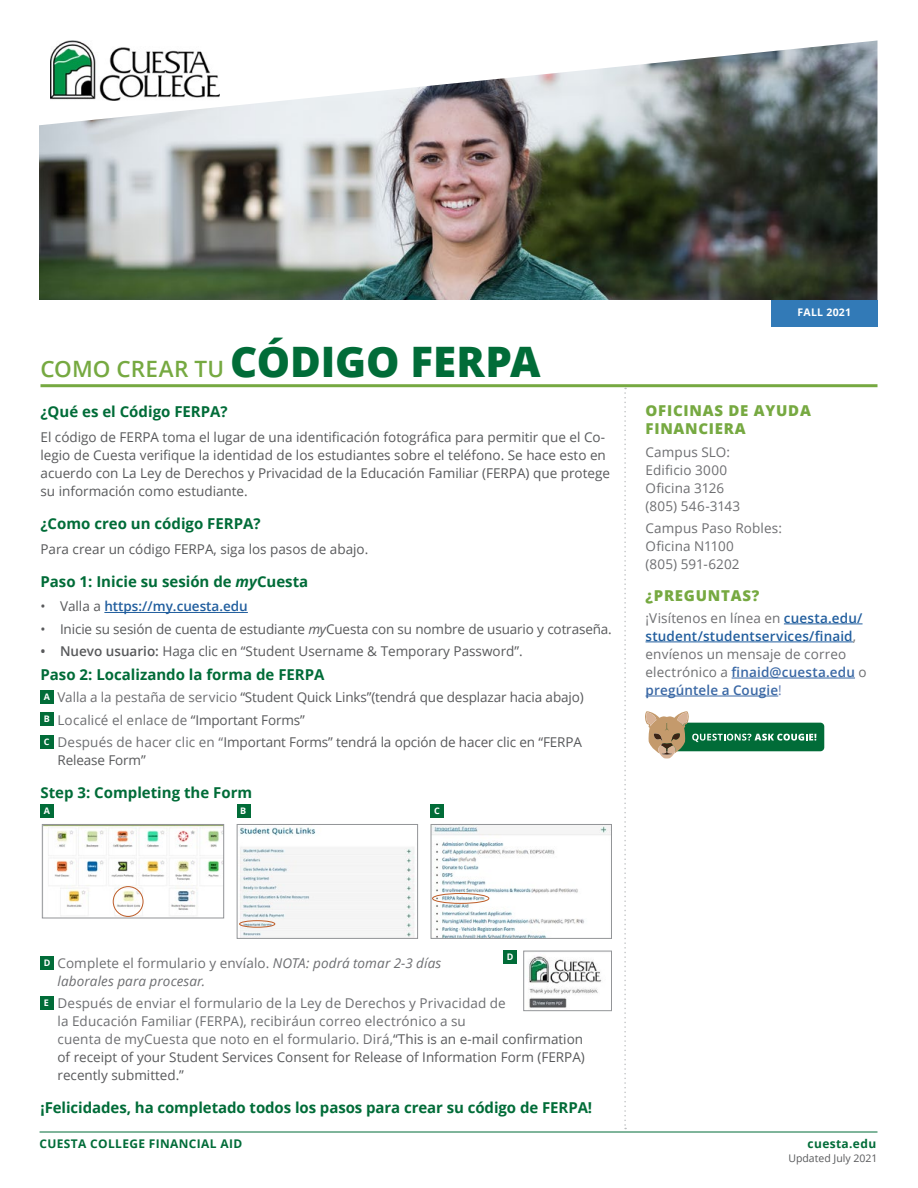
<style>
.page{position:relative;width:918px;height:1188px;background:#fff}
.page>*{position:absolute;margin:0;border:0;box-sizing:border-box;transform-origin:0 0}
.Title_Lg{font:600 22.5px "Open Sans";letter-spacing:.005em;color:#76a941}
.Body_Head_sm{font:700 15px "Open Sans";color:#016c38}
.Side_Head{font:800 15px/18px "Open Sans";letter-spacing:.05em;color:#76a941}
.Body_sm{font:700 15px "Open Sans";color:#016c38}
.Body_sm-2{font:13.5px/18px "Open Sans";color:#58595b}
.Body_sm-3{font:13.5px/18px "Open Sans";letter-spacing:.005em;color:#6d6e71}
.Side_Body{font:13.5px/18px "Open Sans";letter-spacing:.01em;color:#6d6e71}
.Body_sm-4{font:italic 13.5px/18px "Open Sans";letter-spacing:.01em;color:#6d6e71}
.t1{font:600 13.5px "Open Sans";color:#215e9e}
.t2{font:700 12px "Open Sans";letter-spacing:.03em;color:#016c38}
.Sponsored_by{font:10.5px "Open Sans";color:#58595b}
.t3{font:700 10.5px "Open Sans";letter-spacing:.025em;color:#fff}
.Side_Body-2{font:700 9px "Open Sans";color:#fff}
.s1{font-weight:800;font-size:42px;color:#016c38}
.s2{font-style:italic}
.s3{font-weight:400;color:#58595b}
.s4{font-weight:600}
.s5{color:#6d6e71}
.s6{color:#58595b}
.s7{font-weight:600;color:#215e9e}
.s8{font-weight:600;color:#3a68a5}
.s9{color:#627fb5}
.s10{font-style:normal}
</style>
<div class="page">
<svg style="left:624px;top:388px;width:2px;height:741px"></svg>
<div style="left:771px;top:300px;width:107px;height:27px;background:#327ab7"></div>
<hr style="left:40px;top:1132px;width:838px;height:1px;background:#016c38">
<hr style="left:40px;top:384px;width:838px;height:3px;background:#76a941">
<hr style="left:104px;top:612px;width:144px;height:1px;background:#215e9e">
<div style="left:40px;top:690px;width:14px;height:14px;background:#016c38"></div>
<div style="left:40px;top:713px;width:14px;height:13px;background:#016c38"></div>
<div style="left:40px;top:735px;width:14px;height:13px;background:#016c38"></div>
<div style="left:40px;top:956px;width:14px;height:14px;background:#016c38"></div>
<div style="left:40px;top:996px;width:14px;height:14px;background:#016c38"></div>
<hr style="left:784px;top:624px;width:79px;height:1px;background:#215e9e">
<hr style="left:646px;top:642px;width:207px;height:1px;background:#215e9e">
<hr style="left:732px;top:678px;width:123px;height:1px;background:#3a68a5">
<hr style="left:646px;top:696px;width:132px;height:1px;background:#3a68a5">
<div style="left:664px;top:723px;width:160px;height:28px;background:#016c38;border-radius:4px"></div>
<svg style="left:645px;top:711px;width:171px;height:47px"></svg>
<img style="left:44px;top:826px;width:178px;height:90px">
<div style="left:42px;top:824px;width:182px;height:94px;border:1px solid #939598"></div>
<img style="left:528px;top:956px;width:74px;height:52px">
<div style="left:523px;top:951px;width:89px;height:60px;border:1px solid #939598"></div>
<img style="left:239px;top:826px;width:176px;height:111px">
<div style="left:237px;top:824px;width:181px;height:115px;border:1px solid #939598"></div>
<img style="left:433px;top:826px;width:177px;height:111px">
<div style="left:431px;top:824px;width:181px;height:115px;border:1px solid #939598"></div>
<div style="left:40px;top:804px;width:14px;height:14px;background:#016c38"></div>
<div style="left:237px;top:804px;width:13px;height:14px;background:#016c38"></div>
<div style="left:431px;top:804px;width:13px;height:14px;background:#016c38"></div>
<div style="left:113px;top:886px;width:30px;height:31px;border:1px solid #bd5c28;border-radius:50%"></div>
<div style="left:239px;top:920px;width:36px;height:8px;border:1px solid #bd5c28;border-radius:50%"></div>
<div style="left:432px;top:893px;width:57px;height:11px;border:1px solid #bd5c28;border-radius:50%"></div>
<div style="left:503px;top:951px;width:14px;height:13px;background:#016c38"></div>
<img style="left:39px;top:40px;width:838px;height:260px">
<p class="Title_Lg" style="left:40px;top:354px;width:502px">COMO CREAR TU <span class="s1">CÓDIGO FERPA</span></p>
<p class="Body_Head_sm" style="left:40px;top:401px;width:189px">¿Qué es el Código FERPA?</p>
<p class="Body_sm-2" style="left:40px;top:428px;width:571px">El código de FERPA toma el lugar de una identificación fotográfica para permitir que el Co&shy;legio de Cuesta verifique la identidad de los estudiantes sobre el teléfono. Se hace esto en acuerdo con La Ley de Derechos y Privacidad de la Educación Familiar (FERPA) que protege su información como estudiante.</p>
<p class="Body_Head_sm" style="left:40px;top:513px;width:222px">¿Como creo un código FERPA?</p>
<p class="Body_sm-2" style="left:40px;top:539px;width:329px">Para crear un código FERPA, siga los pasos de abajo.</p>
<p class="Body_Head_sm" style="left:40px;top:571px;width:269px">Paso 1: Inicie su sesión de <span class="s2">my</span>Cuesta</p>
<p class="t1" style="left:40px;top:597px;width:209px"><span class="s3">• Valla a</span> https://my.cuesta.edu</p>
<p class="Body_sm-2" style="left:40px;top:620px;width:573px">• Inicie su sesión de cuenta de estudiante <span class="s2">my</span>Cuesta con su nombre de usuario y cotraseña.</p>
<p class="Body_sm-2" style="left:40px;top:642px;width:484px"><span class="s4">• Nuevo usuario:</span> Haga clic en “Student Username &amp; Temporary Password”.</p>
<p class="Body_sm" style="left:40px;top:664px;width:286px">Paso 2: Localizando la forma de FERPA</p>
<p class="Side_Body-2" style="left:44px;top:690px;width:8px">A</p>
<p class="Body_sm-2" style="left:58px;top:688px;width:528px"><span class="s5">Valla a la pestaña de servicio</span> “Student Quick Links”(tendrá que desplazar hacia abajo)</p>
<p class="Side_Body-2" style="left:44px;top:713px;width:8px">B</p>
<p class="Body_sm-3" style="left:58px;top:710px;width:249px">Localicé el enlace de <span class="s6">“Important Forms”</span></p>
<p class="Side_Body-2" style="left:44px;top:735px;width:7px">C</p>
<p class="Body_sm-2" style="left:58px;top:733px;width:526px"><span class="s5">Después de hacer clic en “</span>Important Forms” tendrá la opción de hacer clic en “FERPA<br>Release Form”</p>
<p class="Body_Head_sm" style="left:40px;top:782px;width:213px">Step 3: Completing the Form</p>
<p class="Side_Body-2" style="left:44px;top:804px;width:8px">A</p>
<p class="Side_Body-2" style="left:240px;top:804px;width:8px">B</p>
<p class="Side_Body-2" style="left:434px;top:804px;width:7px">C</p>
<p class="t3" style="left:798px;top:305px;width:55px">FALL 2021</p>
<p class="Side_Head" style="left:646px;top:401px;width:167px">OFICINAS DE AYUDA<br>FINANCIERA</p>
<p class="Side_Body" style="left:646px;top:443px;width:96px">Campus SLO:<br>Edificio 3000<br>Oficina 3126 (805) 546-3143</p>
<p class="Side_Body" style="left:646px;top:519px;width:138px">Campus Paso Robles:<br>Oficina N1100<br>(805) 591-6202</p>
<p class="Side_Head" style="left:646px;top:585px;width:115px">¿PREGUNTAS?</p>
<p class="Side_Body" style="left:646px;top:609px;width:223px">¡Visítenos en línea en <span class="s7">cuesta.edu/ student/studentservices/finaid</span>, envíenos un mensaje de correo electrónico a <span class="s8">finaid@cuesta.edu</span> o <span class="s8">pregúntele a Cougie</span><span class="s9">!</span></p>
<p class="Side_Body-2" style="left:507px;top:951px;width:8px">D</p>
<p class="Side_Body-2" style="left:44px;top:956px;width:8px">D</p>
<p class="Body_sm-4" style="left:58px;top:954px;width:385px"><span class="s10">Complete el formulario y envíalo.</span> NOTA: podrá tomar 2-3 días laborales para procesar.</p>
<p class="Side_Body-2" style="left:44px;top:997px;width:7px">E</p>
<p class="Body_sm-3" style="left:58px;top:994px;width:529px">Después de enviar el formulario de la Ley de Derechos y Privacidad de<br>la Educación Familiar (FERPA), recibiráun correo electrónico a su<br>cuenta de myCuesta que noto en el formulario. Dirá,<span class="s6">“This is an e-mail confirmation of receipt of your Student Services Consent for Release of Information Form (FERPA) recently submitted.”</span></p>
<p class="Body_Head_sm" style="left:40px;top:1097px;width:553px">¡Felicidades, ha completado todos los pasos para crear su código de FERPA!</p>
<p class="t2" style="left:40px;top:1135px;width:204px">CUESTA COLLEGE FINANCIAL AID</p>
<p class="t2" style="left:808px;top:1135px;width:70px">cuesta.edu</p>
<p class="Sponsored_by" style="left:788px;top:1151px;width:91px">Updated July 2021</p>
</div>
